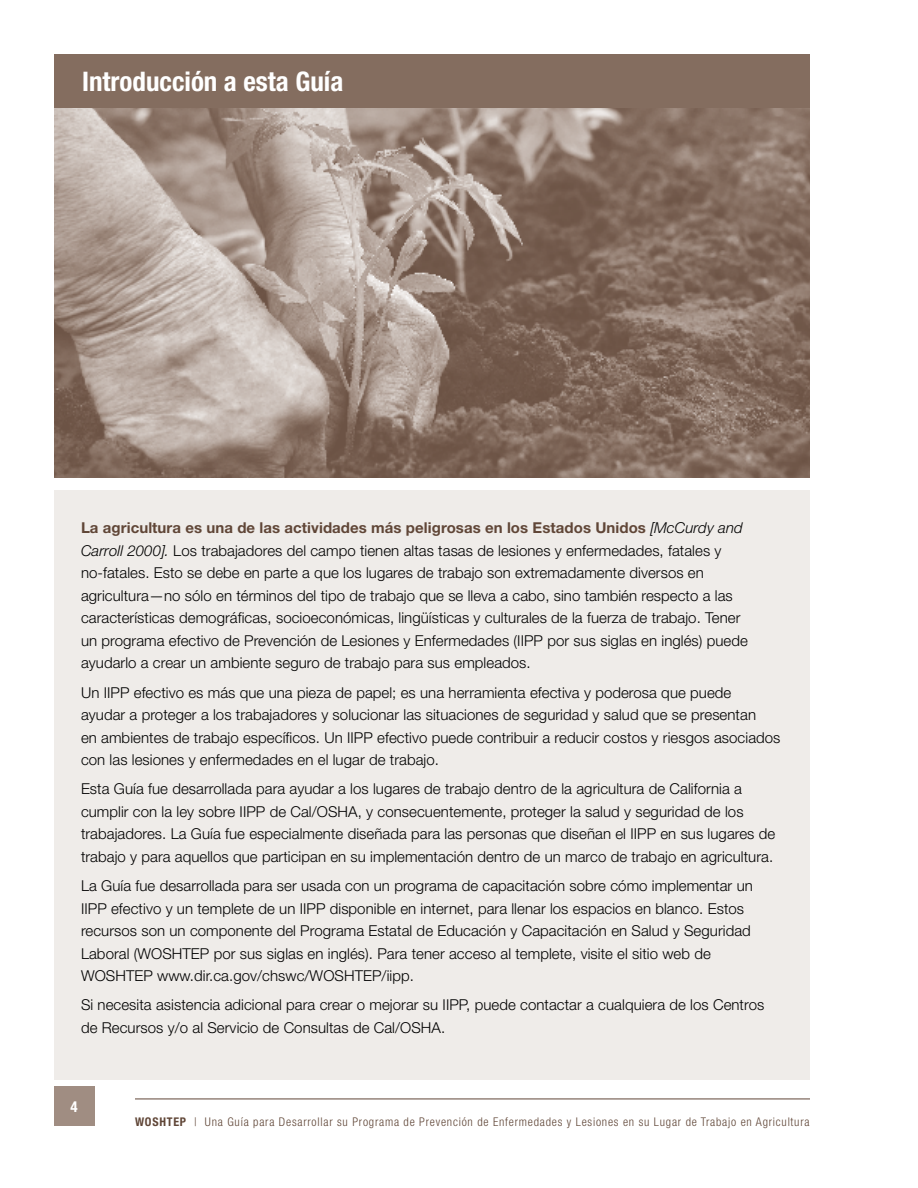
<style>
.page{position:relative;width:918px;height:1188px;background:#fff}
.page>*{position:absolute;margin:0;border:0;box-sizing:border-box;transform-origin:0 0}
.t1{font:700 condensed 27px "Helvetica Neue LT Std";color:#fff}
.t2{font:300 15px/22.5px "Helvetica Neue LT Std";letter-spacing:.005em;color:#000}
.t3{font:700 condensed 15px "Helvetica Neue LT Std";color:#fff}
.t4{font:300 condensed 12px "Helvetica Neue LT Std";letter-spacing:.065em;color:#604637}
.s1{font-weight:700;color:#604637}
.s2{font-style:italic}
.s3{font-weight:700}
</style>
<div class="page">
<hr style="left:135px;top:1099px;width:675px;height:1px;background:#604637">
<div style="left:54px;top:1087px;width:40px;height:39px;background:#a08d82"></div>
<div style="left:54px;top:491px;width:756px;height:589px;background:#efece9"></div>
<img style="left:54px;top:108px;width:756px;height:369px">
<div style="left:54px;top:54px;width:756px;height:54px;background:#846d5f"></div>
<h2 class="t1" style="left:82px;top:65px;width:263px">Introducción a esta Guía</h2>
<p class="t2" style="left:81px;top:517px;width:668px"><span class="s1">La agricultura es una de las actividades más peligrosas en los Estados Unidos</span> <span class="s2">[McCurdy and Carroll 2000].</span> Los trabajadores del campo tienen altas tasas de lesiones y enfermedades, fatales y no-fatales. Esto se debe en parte a que los lugares de trabajo son extremadamente diversos en agricultura—no sólo en términos del tipo de trabajo que se lleva a cabo, sino también respecto a las características demográficas, socioeconómicas, lingüísticas y culturales de la fuerza de trabajo. Tener un programa efectivo de Prevención de Lesiones y Enfermedades (IIPP por sus siglas en inglés) puede ayudarlo a crear un ambiente seguro de trabajo para sus empleados.</p>
<p class="t2" style="left:81px;top:681px;width:701px">Un IIPP efectivo es más que una pieza de papel; es una herramienta efectiva y poderosa que puede<br>ayudar a proteger a los trabajadores y solucionar las situaciones de seguridad y salud que se presentan<br>en ambientes de trabajo específicos. Un IIPP efectivo puede contribuir a reducir costos y riesgos asociados con las lesiones y enfermedades en el lugar de trabajo.</p>
<p class="t2" style="left:81px;top:778px;width:696px">Esta Guía fue desarrollada para ayudar a los lugares de trabajo dentro de la agricultura de California a cumplir con la ley sobre IIPP de Cal/OSHA, y consecuentemente, proteger la salud y seguridad de los trabajadores. La Guía fue especialmente diseñada para las personas que diseñan el IIPP en sus lugares de trabajo y para aquellos que participan en su implementación dentro de un marco de trabajo en agricultura.</p>
<p class="t2" style="left:81px;top:874px;width:673px">La Guía fue desarrollada para ser usada con un programa de capacitación sobre cómo implementar un IIPP efectivo y un templete de un IIPP disponible en internet, para llenar los espacios en blanco. Estos recursos son un componente del Programa Estatal de Educación y Capacitación en Salud y Seguridad Laboral (WOSHTEP por sus siglas en inglés). Para tener acceso al templete, visite el sitio web de WOSHTEP www.dir.ca.gov/chswc/WOSHTEP/iipp.</p>
<p class="t2" style="left:81px;top:994px;width:685px">Si necesita asistencia adicional para crear o mejorar su IIPP, puede contactar a cualquiera de los Centros de Recursos y/o al Servicio de Consultas de Cal/OSHA.</p>
<p class="t3" style="left:71px;top:1097px;width:9px">4</p>
<p class="t4" style="left:135px;top:1115px;width:676px"><span class="s3">WOSHTEP</span> | Una Guía para Desarrollar su Programa de Prevención de Enfermedades y Lesiones en su Lugar de Trabajo en Agricultura</p>
</div>
